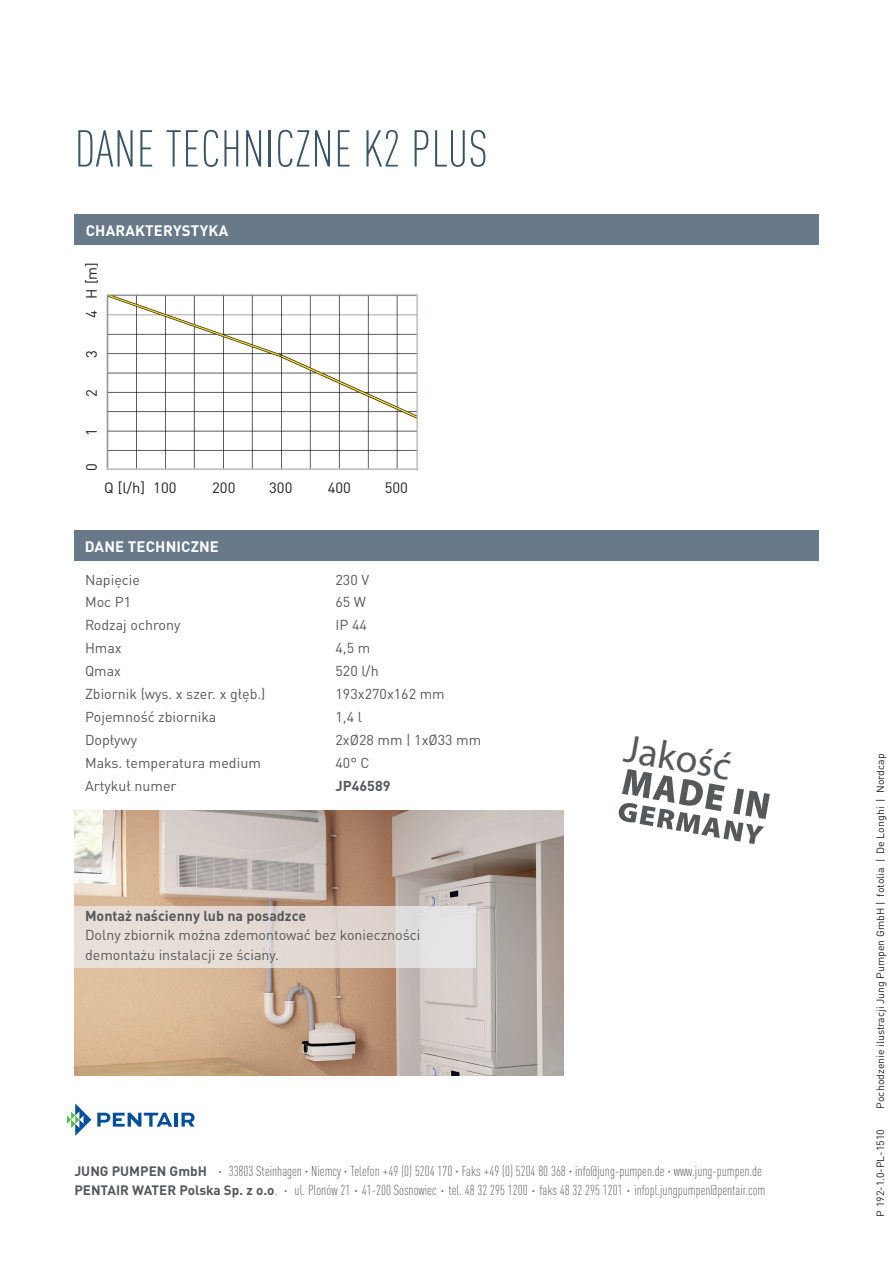
<style>
.page{position:relative;width:893px;height:1263px;background:#fff}
.page>*{position:absolute;margin:0;border:0;box-sizing:border-box;transform-origin:0 0}
.t1{font:300 condensed 51px "DIN Pro";letter-spacing:.01em;color:#3b5566}
.t2{font:39.75px "Myriad Pro";color:#57585a}
.t3{font:700 15px "DIN Pro";letter-spacing:.01em;color:#fff}
.t4{font:14.85px "DIN Pro";color:#231f20}
.t5{font:14.25px/19.5px "DIN Pro";color:#57585a}
.t6{font:300 condensed 14.25px/19px "DIN Pro";color:#57585a}
.t7{font:700 14.25px "DIN Pro";color:#57585a}
.t8{font:10.5px "DIN Pro";color:#231f20}
.s1{font-weight:700;font-stretch:normal;font-size:13.5px}
</style>
<div class="page">
<div style="left:74px;top:215px;width:745px;height:30px;background:#687a8a"></div>
<div style="left:74px;top:530px;width:745px;height:31px;background:#687a8a"></div>
<img style="left:109px;top:297px;width:306px;height:170px">
<div style="left:106px;top:294px;width:312px;height:176px;border:2px solid #cdc9c8"></div>
<img style="left:74px;top:810px;width:489px;height:266px">
<div style="left:74px;top:906px;width:402px;height:61px;background:linear-gradient(to right,#e7ddd3,#dfdad9)"></div>
<svg style="left:67px;top:1103px;width:24px;height:33px"></svg>
<svg style="left:97px;top:1113px;width:98px;height:13px"></svg>
<svg style="left:618px;top:769px;width:152px;height:75px"></svg>
<h1 class="t1" style="left:75px;top:113px;width:415px">DANE TECHNICZNE K2 PLUS</h1>
<p class="t3" style="left:86px;top:218px;width:144px">CHARAKTERYSTYKA</p>
<p class="t4" style="left:80px;top:318px;width:58px;rotate:-90deg">4 H [m]</p>
<p class="t4" style="left:80px;top:357px;width:9px;rotate:-90deg">3</p>
<p class="t4" style="left:80px;top:396px;width:9px;rotate:-90deg">2</p>
<p class="t4" style="left:80px;top:435px;width:9px;rotate:-90deg">1</p>
<p class="t4" style="left:80px;top:471px;width:9px;rotate:-90deg">0</p>
<p class="t4" style="left:104px;top:476px;width:74px">Q [l/h] 100</p>
<p class="t4" style="left:212px;top:476px;width:25px">200</p>
<p class="t4" style="left:269px;top:476px;width:25px">300</p>
<p class="t4" style="left:328px;top:476px;width:25px">400</p>
<p class="t4" style="left:385px;top:476px;width:25px">500</p>
<p class="t3" style="left:85px;top:534px;width:136px">DANE TECHNICZNE</p>
<p class="t5" style="left:85px;top:568px;width:56px">Napięcie</p>
<p class="t5" style="left:336px;top:568px;width:35px">230 V</p>
<p class="t5" style="left:85px;top:591px;width:48px">Moc P1</p>
<p class="t5" style="left:336px;top:591px;width:32px">65 W</p>
<p class="t5" style="left:85px;top:614px;width:97px">Rodzaj ochrony</p>
<p class="t5" style="left:336px;top:614px;width:33px">IP 44</p>
<p class="t5" style="left:85px;top:637px;width:38px">Hmax</p>
<p class="t5" style="left:336px;top:637px;width:36px">4,5 m</p>
<p class="t5" style="left:85px;top:660px;width:37px">Qmax</p>
<p class="t5" style="left:336px;top:660px;width:45px">520 l/h</p>
<p class="t5" style="left:85px;top:683px;width:182px">Zbiornik (wys. x szer. x głęb.)</p>
<p class="t5" style="left:336px;top:683px;width:111px">193x270x162 mm</p>
<p class="t5" style="left:85px;top:706px;width:133px">Pojemność zbiornika</p>
<p class="t5" style="left:336px;top:706px;width:28px">1,4 l</p>
<p class="t5" style="left:85px;top:728px;width:54px">Dopływy</p>
<p class="t5" style="left:336px;top:728px;width:147px">2xØ28 mm | 1xØ33 mm</p>
<p class="t5" style="left:85px;top:751px;width:177px">Maks. temperatura medium</p>
<p class="t5" style="left:336px;top:751px;width:36px">40° C</p>
<p class="t5" style="left:85px;top:774px;width:93px">Artykuł numer</p>
<p class="t7" style="left:336px;top:773px;width:56px">JP46589</p>
<p class="t7" style="left:85px;top:904px;width:223px">Montaż naścienny lub na posadzce</p>
<p class="t5" style="left:85px;top:924px;width:337px">Dolny zbiornik można zdemontować bez konieczności demontażu instalacji ze ściany.</p>
<h2 class="t2" style="left:629px;top:724px;width:109px;rotate:10deg">Jakość</h2>
<p class="t6" style="left:74px;top:1161px;width:692px"><span class="s1">JUNG PUMPEN GmbH</span> ⋅ 33803 Steinhagen · Niemcy · Telefon +49 (0) 5204 170 · Faks +49 (0) 5204 80 368 · info@jung-pumpen.de · www.jung-pumpen.de<br><span class="s1">PENTAIR WATER Polska Sp. z o.o</span>. ⋅ ul. Plonów 21 ⋅ 41-200 Sosnowiec ⋅ tel. 48 32 295 1200 ⋅ faks 48 32 295 1201 ⋅ infopl.jungpumpen@pentair.com</p>
<p class="t8" style="left:872px;top:1108px;width:357px;rotate:-90deg">Pochodzenie ilustracji Jung Pumpen GmbH | fotolia | De Longhi | Nordcap</p>
<p class="t8" style="left:872px;top:1216px;width:89px;rotate:-90deg">P 192-1.0-PL-1510</p>
</div>
